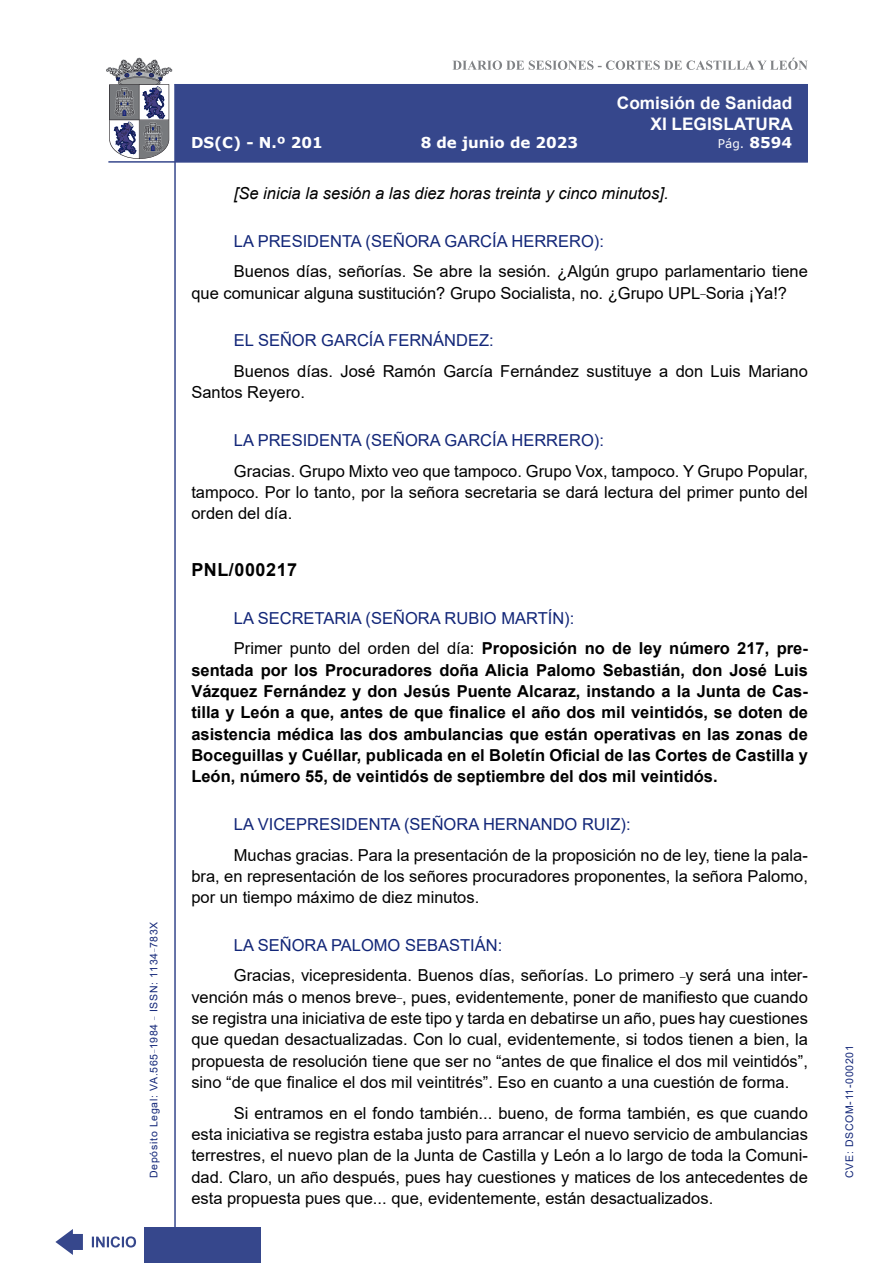
<style>
.page{position:relative;width:893px;height:1263px;background:#fff}
.page>*{position:absolute;margin:0;border:0;box-sizing:border-box;transform-origin:0 0}
.MarcadorPrimerNivel{font:700 18px "Arial";letter-spacing:.03em;color:#000}
.t1{font:700 17.25px/20.7px "Arial";color:#fff;text-align:right}
.t2{font:16.5px/21.3px "Arial";color:#000;text-align:justify}
.t3{font:700 16.5px/21.3px "Arial";color:#000;text-align:justify}
.Orador{font:16.5px "Arial";color:#122678}
.t4{font:italic 16.5px "Arial";color:#000}
.t5{font:700 15px "Verdana";color:#fff}
.t6{font:12px "Verdana";color:#fff}
.t7{font:10.5px "Arial";letter-spacing:.065em;color:#122678}
.s1{font-weight:700;font-size:15px}
.s2{font-weight:400}
</style>
<div class="page">
<svg style="left:452px;top:58px;width:356px;height:12px"></svg>
<hr style="left:174px;top:84px;width:2px;height:1179px;background:#36478c">
<div style="left:144px;top:1227px;width:117px;height:36px;background:#36478c"></div>
<div style="left:175px;top:84px;width:633px;height:78px;background:#36478c"></div>
<hr style="left:108px;top:161px;width:700px;height:2px;background:#36478c">
<svg style="left:92px;top:1236px;width:44px;height:11px"></svg>
<svg style="left:55px;top:1229px;width:28px;height:26px"></svg>
<svg style="left:106px;top:58px;width:66px;height:101px"></svg>
<p class="t7" style="left:146px;top:1178px;width:258px;rotate:-90deg">Depósito Legal: VA.565<sup>_</sup>1984 <sup>_</sup> ISSN: 1134<sup>_</sup>783X</p>
<p class="t1" style="left:617px;top:93px;width:178px">Comisión de Sanidad<br>XI LEGISLATURA</p>
<p class="t5" style="left:191px;top:132px;width:133px">DS(C) - N.º 201</p>
<p class="t5" style="left:421px;top:132px;width:159px">8 de junio de 2023</p>
<p class="t6" style="left:718px;top:135px;width:76px">Pág. <span class="s1">8594</span></p>
<p class="t4" style="left:234px;top:183px;width:436px">[Se inicia la sesión a las diez horas treinta y cinco minutos].</p>
<p class="Orador" style="left:234px;top:230px;width:372px">LA PRESIDENTA (SEÑORA GARCÍA HERRERO):</p>
<p class="t2" style="left:191px;top:261px;width:618px;text-indent:43px">Buenos días, señorías. Se abre la sesión. ¿Algún grupo parlamentario tiene que comunicar alguna sustitución? Grupo Socialista, no. ¿Grupo UPL<sup>_</sup>Soria ¡Ya!?</p>
<p class="Orador" style="left:234px;top:329px;width:261px">EL SEÑOR GARCÍA FERNÁNDEZ:</p>
<p class="t2" style="left:191px;top:360px;width:618px;text-indent:43px">Buenos días. José Ramón García Fernández sustituye a don Luis Mariano<br>Santos Reyero.</p>
<p class="Orador" style="left:234px;top:429px;width:372px">LA PRESIDENTA (SEÑORA GARCÍA HERRERO):</p>
<p class="t2" style="left:191px;top:460px;width:618px;text-indent:43px">Gracias. Grupo Mixto veo que tampoco. Grupo Vox, tampoco. Y Grupo Popular, tampoco. Por lo tanto, por la señora secretaria se dará lectura del primer punto del orden del día.</p>
<p class="MarcadorPrimerNivel" style="left:191px;top:557px;width:107px">PNL/000217</p>
<p class="Orador" style="left:234px;top:607px;width:342px">LA SECRETARIA (SEÑORA RUBIO MARTÍN):</p>
<p class="t3" style="left:191px;top:638px;width:618px;text-indent:43px"><span class="s2">Primer punto del orden del día:</span> Proposición no de ley número 217, pre&shy;sentada por los Procuradores doña Alicia Palomo Sebastián, don José Luis Vázquez Fernández y don Jesús Puente Alcaraz, instando a la Junta de Cas&shy;tilla y León a que, antes de que finalice el año dos mil veintidós, se doten de asistencia médica las dos ambulancias que están operativas en las zonas de Boceguillas y Cuéllar, publicada en el Boletín Oficial de las Cortes de Castilla y León, número 55, de veintidós de septiembre del dos mil veintidós.</p>
<p class="Orador" style="left:234px;top:813px;width:398px">LA VICEPRESIDENTA (SEÑORA HERNANDO RUIZ):</p>
<p class="t2" style="left:191px;top:844px;width:618px;text-indent:43px">Muchas gracias. Para la presentación de la proposición no de ley, tiene la pala&shy;bra, en representación de los señores procuradores proponentes, la señora Palomo, por un tiempo máximo de diez minutos.</p>
<p class="Orador" style="left:234px;top:934px;width:270px">LA SEÑORA PALOMO SEBASTIÁN:</p>
<p class="t2" style="left:191px;top:965px;width:618px;text-indent:43px">Gracias, vicepresidenta. Buenos días, señorías. Lo primero <sup>_</sup>y será una inter&shy;vención más o menos breve<sup>_</sup>, pues, evidentemente, poner de manifiesto que cuando se registra una iniciativa de este tipo y tarda en debatirse un año, pues hay cuestiones que quedan desactualizadas. Con lo cual, evidentemente, si todos tienen a bien, la propuesta de resolución tiene que ser no “antes de que finalice el dos mil veintidós”, sino “de que finalice el dos mil veintitrés”. Eso en cuanto a una cuestión de forma.</p>
<p class="t2" style="left:191px;top:1102px;width:618px;text-indent:43px">Si entramos en el fondo también... bueno, de forma también, es que cuando esta iniciativa se registra estaba justo para arrancar el nuevo servicio de ambulancias terrestres, el nuevo plan de la Junta de Castilla y León a lo largo de toda la Comuni&shy;dad. Claro, un año después, pues hay cuestiones y matices de los antecedentes de esta propuesta pues que... que, evidentemente, están desactualizados.</p>
<p class="t7" style="left:842px;top:1178px;width:134px;rotate:-90deg">CVE: DSCOM-11-000201</p>
</div>
